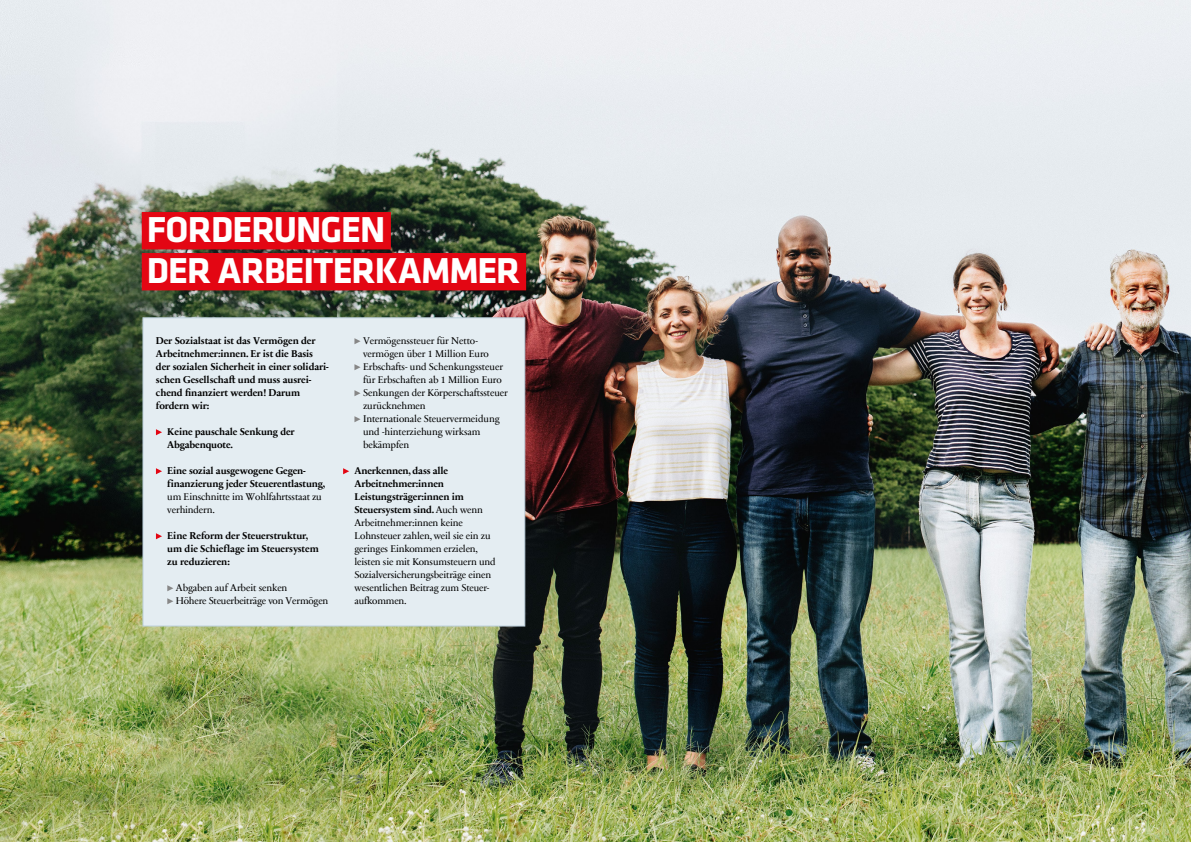
<style>
.page{position:relative;width:1191px;height:842px;background:#fff}
.page>*{position:absolute;margin:0;border:0;box-sizing:border-box;transform-origin:0 0}
.t1{font:700 37.4px/41px "Klavika Basic";letter-spacing:-.025em;color:#fff}
.t2{font:10px/13px "Sabon Next Com";letter-spacing:-.015em;color:#000}
.t3{font:700 10px/13px "Sabon Next Com";letter-spacing:-.01em;color:#000}
.s1{font-weight:700}
</style>
<div class="page">
<img style="left:0;top:0;width:1191px;height:842px">
<div style="left:142px;top:317px;width:383px;height:309px;background:#e4edf2;border:1px solid #bdd0dc"></div>
<div style="left:142px;top:212px;width:249px;height:37px;background:#e30613"></div>
<div style="left:142px;top:253px;width:384px;height:37px;background:#e30613"></div>
<svg style="left:156px;top:429px;width:6px;height:6px"></svg>
<svg style="left:156px;top:468px;width:6px;height:6px"></svg>
<svg style="left:156px;top:533px;width:6px;height:6px"></svg>
<svg style="left:167px;top:585px;width:6px;height:6px"></svg>
<svg style="left:167px;top:598px;width:6px;height:6px"></svg>
<svg style="left:354px;top:338px;width:6px;height:6px"></svg>
<svg style="left:354px;top:364px;width:6px;height:6px"></svg>
<svg style="left:354px;top:390px;width:6px;height:6px"></svg>
<svg style="left:354px;top:416px;width:6px;height:6px"></svg>
<svg style="left:343px;top:468px;width:6px;height:6px"></svg>
<h1 class="t1" style="left:147px;top:208px;width:375px">FORDERUNGEN<br>DER ARBEITERKAMMER</h1>
<p class="t3" style="left:156px;top:334px;width:174px">Der Sozialstaat ist das Vermögen der Arbeitnehmer:innen. Er ist die Basis der sozialen Sicherheit in einer solidari&shy;schen Gesellschaft und muss ausrei&shy;chend finanziert werden! Darum fordern wir:</p>
<p class="t3" style="left:167px;top:425px;width:129px">Keine pauschale Senkung der<br>Abgabenquote.</p>
<p class="t3" style="left:167px;top:464px;width:160px">Eine sozial ausgewogene Gegen&shy;finanzierung jeder Steuerentlastung,</p>
<p class="t2" style="left:167px;top:490px;width:156px">um Einschnitte im Wohlfahrtsstaat zu verhindern.</p>
<p class="t3" style="left:167px;top:529px;width:153px">Eine Reform der Steuerstruktur, um die Schieflage im Steuersystem zu reduzieren:</p>
<p class="t2" style="left:176px;top:581px;width:154px">Abgaben auf Arbeit senken<br>Höhere Steuerbeiträge von Vermögen</p>
<p class="t2" style="left:363px;top:334px;width:146px">Vermögenssteuer für Netto&shy;vermögen über 1 Million Euro<br>Erbschafts- und Schenkungssteuer für Erbschaften ab 1 Million Euro<br>Senkungen der Körperschaftssteuer zurücknehmen<br>Internationale Steuervermeidung und -hinterziehung wirksam bekämpfen</p>
<p class="t2" style="left:354px;top:464px;width:143px"><span class="s1">Anerkennen, dass alle<br>Arbeitnehmer:innen<br>Leistungsträger:innen im<br>Steuersystem sind.</span> Auch wenn<br>Arbeitnehmer:innen keine<br>Lohnsteuer zahlen, weil sie ein zu geringes Einkommen erzielen, leisten sie mit Konsumsteuern und<br>Sozialversicherungsbeiträge einen wesentlichen Beitrag zum Steuer&shy;aufkommen.</p>
</div>
